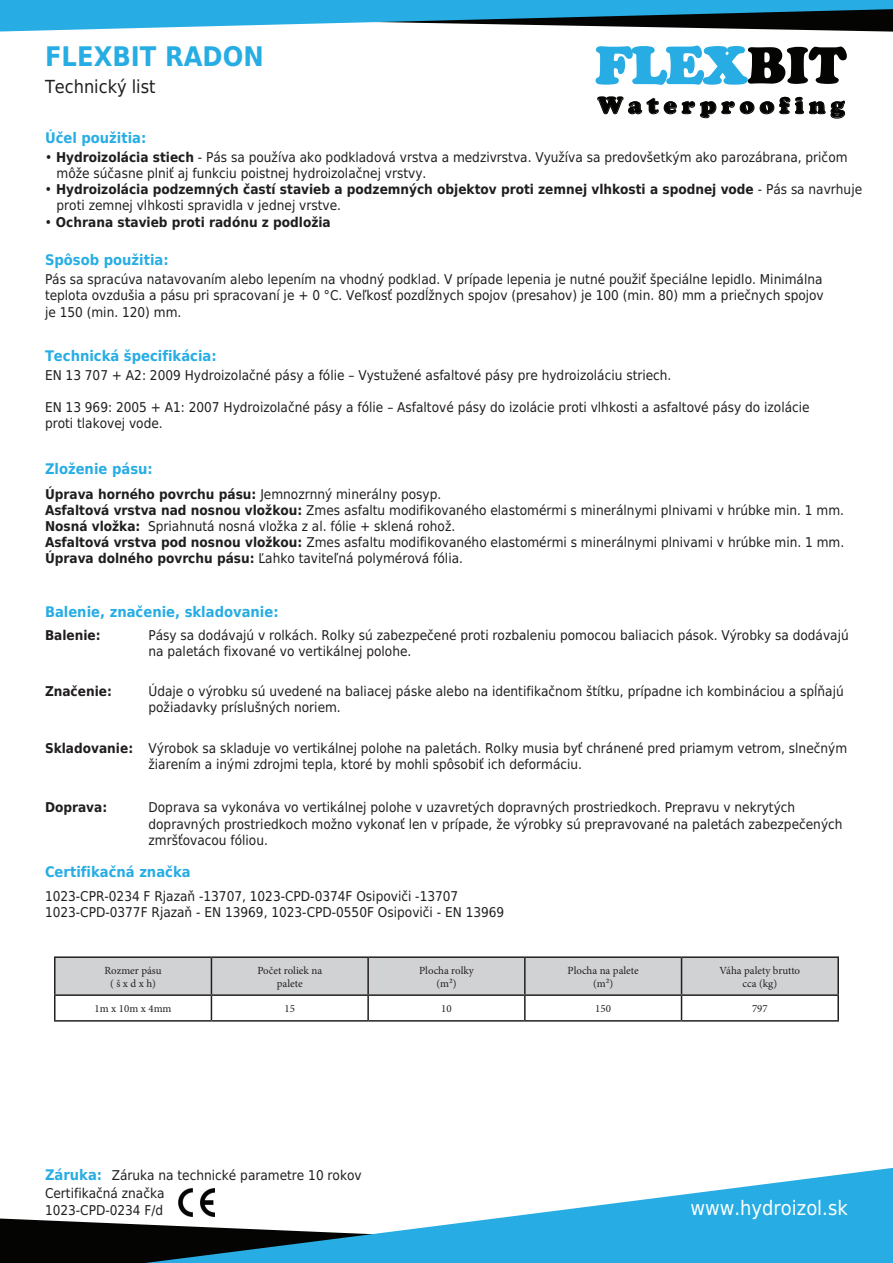
<style>
.page{position:relative;width:893px;height:1263px;background:#fff}
.page>*{position:absolute;margin:0;border:0;box-sizing:border-box;transform-origin:0 0}
.t1{font:700 27px "DejaVu Sans Condensed";color:#27ade3}
.t2{font:900 24px "Cooper";letter-spacing:.22em;color:#040503}
.t3{font:19.95px "DejaVu Sans Condensed";color:#fff}
.t4{font:18px "DejaVu Sans Condensed";color:#201d1e}
.t5{font:700 14.7px "DejaVu Sans Condensed";color:#27ade3}
.t6{font:13.5px/16.2px "DejaVu Sans Condensed";color:#201d1e}
.t7{font:700 13.5px/16.2px "DejaVu Sans Condensed";color:#201d1e}
.t8{font:10.95px/13px "Minion Pro";color:#231f20;text-align:center}
.s1{font-weight:700}
.s2{font-weight:400}
</style>
<div class="page">
<svg style="left:0;top:1218px;width:145px;height:45px;background:#171816"></svg>
<svg style="left:145px;top:1168px;width:748px;height:95px;fill:#27ade3"></svg>
<svg style="left:595px;top:45px;width:252px;height:74px"></svg>
<svg style="left:0;top:0;width:893px;height:32px;background:#4298ba"></svg>
<img style="left:178px;top:1188px;width:36px;height:28px">
<hr style="left:54px;top:956px;width:157px;height:2px;background:#231f20">
<hr style="left:54px;top:958px;width:2px;height:36px;background:#231f20">
<hr style="left:211px;top:956px;width:157px;height:2px;background:#231f20">
<hr style="left:368px;top:956px;width:157px;height:2px;background:#231f20">
<hr style="left:525px;top:956px;width:156px;height:2px;background:#231f20">
<hr style="left:681px;top:956px;width:158px;height:2px;background:#231f20">
<hr style="left:837px;top:958px;width:2px;height:36px;background:#231f20">
<hr style="left:54px;top:994px;width:157px;height:2px;background:#231f20">
<hr style="left:54px;top:996px;width:2px;height:24px;background:#231f20">
<hr style="left:681px;top:994px;width:158px;height:2px;background:#231f20">
<svg style="left:55px;top:957px;width:783px;height:63px"></svg>
<hr style="left:837px;top:996px;width:2px;height:24px;background:#231f20">
<hr style="left:54px;top:1020px;width:157px;height:2px;background:#231f20">
<hr style="left:211px;top:1020px;width:157px;height:2px;background:#231f20">
<hr style="left:368px;top:1020px;width:157px;height:2px;background:#231f20">
<hr style="left:525px;top:1020px;width:156px;height:2px;background:#231f20">
<hr style="left:681px;top:1020px;width:158px;height:2px;background:#231f20">
<h1 class="t1" style="left:45px;top:35px;width:220px">FLEXBIT RADON</h1>
<h3 class="t4" style="left:45px;top:72px;width:112px">Technický list</h3>
<p class="t5" style="left:45px;top:126px;width:103px">Účel použitia:</p>
<p class="t6" style="left:57px;top:149px;width:792px;text-indent:-12px">• <span class="s1">Hydroizolácia stiech</span> - Pás sa používa ako podkladová vrstva a medzivrstva. Využíva sa predovšetkým ako parozábrana, pričom môže súčasne plniť aj funkciu poistnej hydroizolačnej vrstvy.</p>
<p class="t7" style="left:57px;top:181px;width:807px;text-indent:-12px"><span class="s2">•</span> Hydroizolácia podzemných častí stavieb a podzemných objektov proti zemnej vlhkosti a spodnej vode <span class="s2">- Pás sa navrhuje proti zemnej vlhkosti spravidla v jednej vrstve.</span></p>
<p class="t7" style="left:45px;top:213px;width:287px"><span class="s2">•</span> Ochrana stavieb proti radónu z podložia</p>
<p class="t5" style="left:45px;top:248px;width:125px">Spôsob použitia:</p>
<p class="t6" style="left:45px;top:271px;width:780px;text-align:justify">Pás sa spracúva natavovaním alebo lepením na vhodný podklad. V prípade lepenia je nutné použiť špeciálne lepidlo. Minimálna teplota ovzdušia a pásu pri spracovaní je + 0 °C. Veľkosť pozdĺžnych spojov (presahov) je 100 (min. 80) mm a priečnych spojov je 150 (min. 120) mm.</p>
<p class="t5" style="left:45px;top:343px;width:173px">Technická špecifikácia:</p>
<p class="t6" style="left:45px;top:366px;width:628px">EN 13 707 + A2: 2009 Hydroizolačné pásy a fólie – Vystužené asfaltové pásy pre hydroizoláciu striech.</p>
<p class="t6" style="left:45px;top:399px;width:766px">EN 13 969: 2005 + A1: 2007 Hydroizolačné pásy a fólie – Asfaltové pásy do izolácie proti vlhkosti a asfaltové pásy do izolácie proti tlakovej vode.</p>
<h2 class="t2" style="left:598px;top:91px;width:248px">Waterproofing</h2>
<p class="t5" style="left:45px;top:457px;width:109px">Zloženie pásu:</p>
<p class="t6" style="left:45px;top:485px;width:801px"><span class="s1">Úprava horného povrchu pásu:</span> Jemnozrnný minerálny posyp.<br><span class="s1">Asfaltová vrstva nad nosnou vložkou:</span> Zmes asfaltu modifikovaného elastomérmi s minerálnymi plnivami v hrúbke min. 1 mm.<br><span class="s1">Nosná vložka:</span> Spriahnutá nosná vložka z al. fólie + sklená rohož.<br><span class="s1">Asfaltová vrstva pod nosnou vložkou:</span> Zmes asfaltu modifikovaného elastomérmi s minerálnymi plnivami v hrúbke min. 1 mm.<br><span class="s1">Úprava dolného povrchu pásu:</span> Ľahko taviteľná polymérová fólia.</p>
<p class="t5" style="left:45px;top:599px;width:235px">Balenie, značenie, skladovanie:</p>
<p class="t7" style="left:45px;top:627px;width:57px">Balenie:</p>
<p class="t6" style="left:149px;top:627px;width:702px">Pásy sa dodávajú v rolkách. Rolky sú zabezpečené proti rozbaleniu pomocou baliacich pások. Výrobky sa dodávajú na paletách fixované vo vertikálnej polohe.</p>
<p class="t7" style="left:45px;top:683px;width:68px">Značenie:</p>
<p class="t6" style="left:149px;top:683px;width:697px">Údaje o výrobku sú uvedené na baliacej páske alebo na identifikačnom štítku, prípadne ich kombináciou a spĺňajú požiadavky príslušných noriem.</p>
<p class="t6" style="left:149px;top:740px;width:700px;text-indent:-104px"><span class="s1">Skladovanie:</span> Výrobok sa skladuje vo vertikálnej polohe na paletách. Rolky musia byť chránené pred priamym vetrom, slnečným žiarením a inými zdrojmi tepla, ktoré by mohli spôsobiť ich deformáciu.</p>
<p class="t7" style="left:45px;top:799px;width:64px">Doprava:</p>
<p class="t6" style="left:149px;top:799px;width:695px">Doprava sa vykonáva vo vertikálnej polohe v uzavretých dopravných prostriedkoch. Prepravu v nekrytých dopravných prostriedkoch možno vykonať len v prípade, že výrobky sú prepravované na paletách zabezpečených zmršťovacou fóliou.</p>
<p class="t5" style="left:45px;top:860px;width:147px">Certifikačná značka</p>
<p class="t6" style="left:45px;top:888px;width:461px">1023-CPR-0234 F Rjazaň -13707, 1023-CPD-0374F Osipoviči -13707<br>1023-CPD-0377F Rjazaň - EN 13969, 1023-CPD-0550F Osipoviči - EN 13969</p>
<p class="t8" style="left:104px;top:964px;width:59px">Rozmer pásu ( š x d x h)</p>
<p class="t8" style="left:257px;top:964px;width:66px">Počet roliek na palete</p>
<p class="t8" style="left:419px;top:964px;width:56px">Plocha rolky (m²)</p>
<p class="t8" style="left:568px;top:964px;width:73px">Plocha na palete (m²)</p>
<p class="t8" style="left:720px;top:964px;width:82px">Váha palety brutto cca (kg)</p>
<p class="t8" style="left:95px;top:1002px;width:78px">1m x 10m x 4mm</p>
<p class="t8" style="left:285px;top:1002px;width:12px">15</p>
<p class="t8" style="left:441px;top:1002px;width:12px">10</p>
<p class="t8" style="left:595px;top:1002px;width:17px">150</p>
<p class="t8" style="left:752px;top:1002px;width:17px">797</p>
<p class="t5" style="left:45px;top:1163px;width:59px">Záruka:</p>
<p class="t6" style="left:112px;top:1167px;width:251px">Záruka na technické parametre 10 rokov</p>
<p class="t6" style="left:45px;top:1185px;width:121px">Certifikačná značka<br>1023-CPD-0234 F/d</p>
<h3 class="t3" style="left:690px;top:1192px;width:159px">www.hydroizol.sk</h3>
</div>
